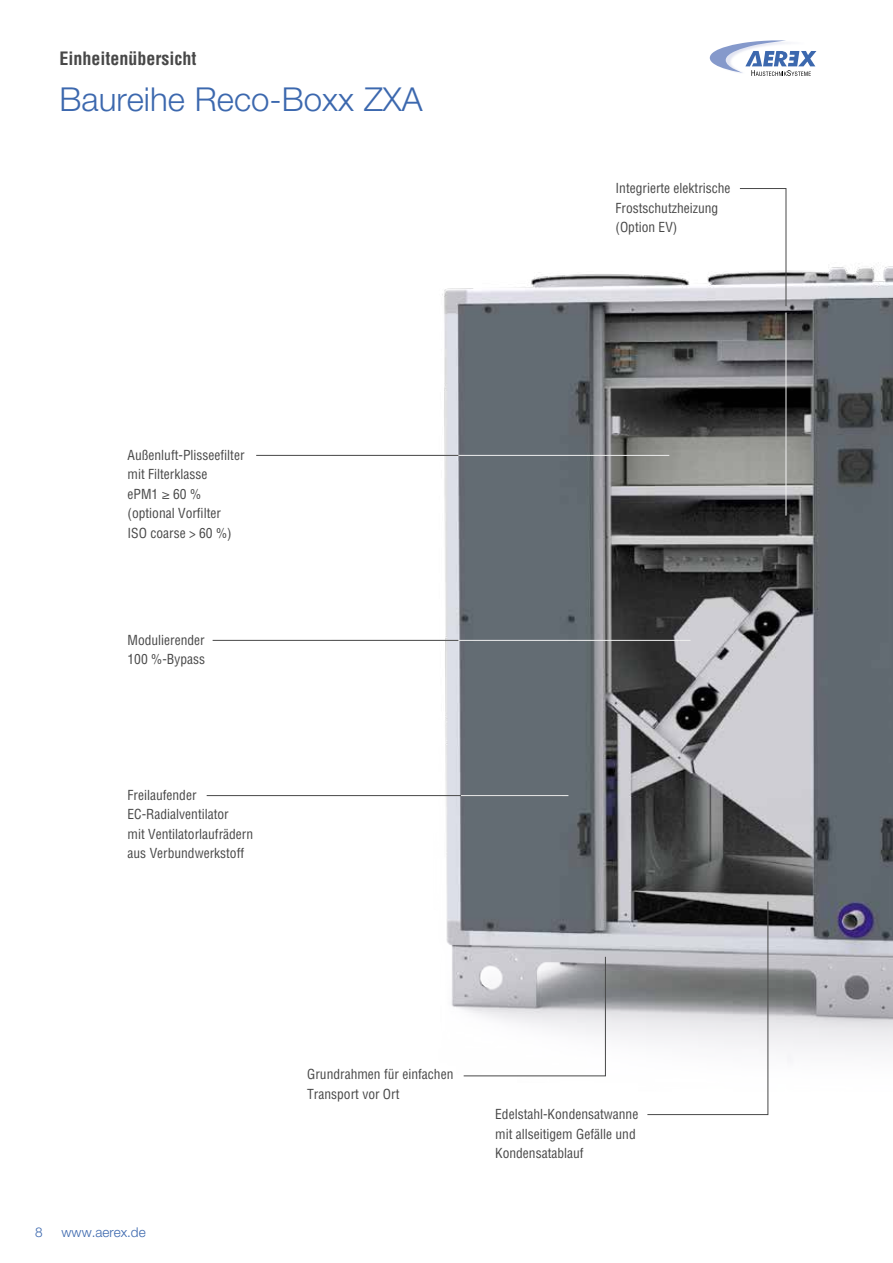
<style>
.page{position:relative;width:893px;height:1263px;background:#fff}
.page>*{position:absolute;margin:0;border:0;box-sizing:border-box;transform-origin:0 0}
.t1{font:300 33px "Helvetica Neue LT";color:#3c68ae}
.t2{font:700 condensed 18px "Helvetica";color:#484848}
.t3{font:condensed 13.5px/19.5px "Helvetica";color:#484848}
.t4{font:300 13.5px "Helvetica Neue LT";color:#3c68ae}
.s1{font-family:"Helvetica Neue LTW1 G";font-stretch:normal}
</style>
<div class="page">
<img style="left:431px;top:262px;width:462px;height:815px">
<svg style="left:710px;top:40px;width:106px;height:36px"></svg>
<hr style="left:207px;top:795px;width:355px;height:1px;background:#484848">
<hr style="left:461px;top:795px;width:107px;height:1px;background:#efefef">
<hr style="left:332px;top:455px;width:337px;height:1px;background:#efefef">
<hr style="left:332px;top:640px;width:359px;height:1px;background:#efefef">
<svg style="left:739px;top:188px;width:48px;height:119px"></svg>
<svg style="left:463px;top:956px;width:143px;height:120px"></svg>
<svg style="left:647px;top:901px;width:122px;height:214px"></svg>
<hr style="left:786px;top:313px;width:1px;height:203px;background:#efefef">
<hr style="left:256px;top:455px;width:202px;height:1px;background:#484848">
<hr style="left:213px;top:640px;width:245px;height:1px;background:#484848">
<h2 class="t2" style="left:60px;top:47px;width:138px">Einheitenübersicht</h2>
<h1 class="t1" style="left:60px;top:79px;width:365px">Baureihe Reco-Boxx ZXA</h1>
<p class="t3" style="left:615px;top:178px;width:117px">Integrierte elektrische<br>Frostschutzheizung (Option EV)</p>
<p class="t3" style="left:128px;top:445px;width:118px">Außenluft-Plisseefilter mit Filterklasse<br>ePM1 <span class="s1">≥</span> 60 % (optional Vorfilter<br>ISO coarse &gt; 60 %)</p>
<p class="t3" style="left:128px;top:630px;width:79px">Modulierender<br>100 %-Bypass</p>
<p class="t3" style="left:128px;top:785px;width:127px">Freilaufender<br>EC-Radialventilator<br>mit Ventilatorlaufrädern aus Verbundwerkstoff</p>
<p class="t4" style="left:35px;top:1224px;width:9px">8</p>
<p class="t4" style="left:62px;top:1224px;width:86px">www.aerex.de</p>
<p class="t3" style="left:307px;top:1064px;width:148px">Grundrahmen für einfachen<br>Transport vor Ort</p>
<p class="t3" style="left:495px;top:1104px;width:145px">Edelstahl-Kondensatwanne mit allseitigem Gefälle und<br>Kondensatablauf</p>
</div>
